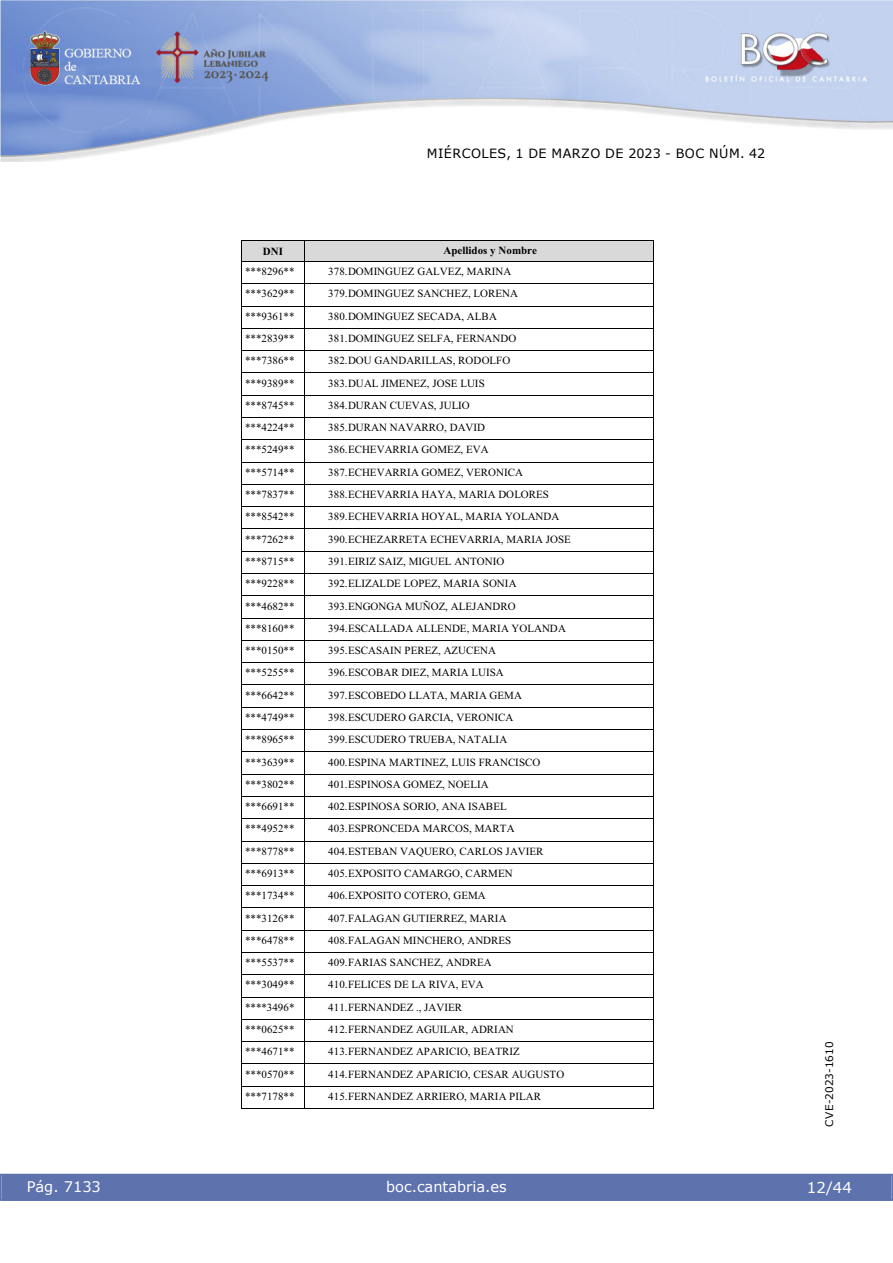
<style>
.page{position:relative;width:893px;height:1263px;background:#fff}
.page>*{position:absolute;margin:0;border:0;box-sizing:border-box;transform-origin:0 0}
.t1{font:15px "Verdana 2";color:#fff}
.t2{font:14.55px "Verdana 2";color:#fff}
.t3{font:12.75px "Verdana 2";letter-spacing:.035em;color:#000}
.t4{font:10.95px "Times New Roman";color:#000}
.t5{font:700 10.95px "Times New Roman";color:#000}
.t6{font:10.5px "Verdana 2";color:#000}
</style>
<div class="page">
<img style="left:0;top:0;width:893px;height:161px">
<div style="left:1px;top:1174px;width:890px;height:27px;background:#5e73ae"></div>
<div style="left:242px;top:240px;width:62px;height:21px;background:#d9d9d9"></div>
<div style="left:305px;top:240px;width:348px;height:21px;background:#d9d9d9"></div>
<hr style="left:241px;top:240px;width:412px;height:1px;background:#000">
<hr style="left:241px;top:261px;width:412px;height:1px;background:#000">
<hr style="left:241px;top:283px;width:412px;height:1px;background:#000">
<hr style="left:241px;top:306px;width:412px;height:1px;background:#000">
<hr style="left:241px;top:328px;width:412px;height:1px;background:#000">
<hr style="left:241px;top:350px;width:412px;height:1px;background:#000">
<hr style="left:241px;top:373px;width:412px;height:1px;background:#000">
<hr style="left:241px;top:395px;width:412px;height:1px;background:#000">
<hr style="left:241px;top:417px;width:412px;height:1px;background:#000">
<hr style="left:241px;top:439px;width:412px;height:1px;background:#000">
<hr style="left:241px;top:462px;width:412px;height:1px;background:#000">
<hr style="left:241px;top:484px;width:412px;height:1px;background:#000">
<hr style="left:241px;top:506px;width:412px;height:1px;background:#000">
<hr style="left:241px;top:529px;width:412px;height:1px;background:#000">
<hr style="left:241px;top:551px;width:412px;height:1px;background:#000">
<hr style="left:241px;top:573px;width:412px;height:1px;background:#000">
<hr style="left:241px;top:595px;width:412px;height:1px;background:#000">
<hr style="left:241px;top:618px;width:412px;height:1px;background:#000">
<hr style="left:241px;top:640px;width:412px;height:1px;background:#000">
<hr style="left:241px;top:662px;width:412px;height:1px;background:#000">
<hr style="left:241px;top:685px;width:412px;height:1px;background:#000">
<hr style="left:241px;top:707px;width:412px;height:1px;background:#000">
<hr style="left:241px;top:729px;width:412px;height:1px;background:#000">
<hr style="left:241px;top:752px;width:412px;height:1px;background:#000">
<hr style="left:241px;top:774px;width:412px;height:1px;background:#000">
<hr style="left:241px;top:796px;width:412px;height:1px;background:#000">
<hr style="left:241px;top:818px;width:412px;height:1px;background:#000">
<hr style="left:241px;top:841px;width:412px;height:1px;background:#000">
<hr style="left:241px;top:863px;width:412px;height:1px;background:#000">
<hr style="left:241px;top:885px;width:412px;height:1px;background:#000">
<hr style="left:241px;top:908px;width:412px;height:1px;background:#000">
<hr style="left:241px;top:930px;width:412px;height:1px;background:#000">
<hr style="left:241px;top:952px;width:412px;height:1px;background:#000">
<hr style="left:241px;top:974px;width:412px;height:1px;background:#000">
<hr style="left:241px;top:997px;width:412px;height:1px;background:#000">
<hr style="left:241px;top:1019px;width:412px;height:1px;background:#000">
<hr style="left:241px;top:1041px;width:412px;height:1px;background:#000">
<hr style="left:241px;top:1064px;width:412px;height:1px;background:#000">
<hr style="left:241px;top:1086px;width:412px;height:1px;background:#000">
<svg style="left:241px;top:241px;width:1px;height:867px"></svg>
<hr style="left:241px;top:1108px;width:63px;height:1px;background:#000">
<svg style="left:304px;top:241px;width:1px;height:868px"></svg>
<hr style="left:305px;top:1108px;width:348px;height:1px;background:#000">
<svg style="left:653px;top:240px;width:1px;height:869px"></svg>
<p class="t3" style="left:427px;top:144px;width:340px">MIÉRCOLES, 1 DE MARZO DE 2023 - BOC NÚM. 42</p>
<p class="t5" style="left:263px;top:243px;width:22px">DNI</p>
<p class="t5" style="left:444px;top:242px;width:95px">Apellidos y Nombre</p>
<p class="t4" style="left:245px;top:264px;width:51px">***8296**</p>
<p class="t4" style="left:328px;top:264px;width:185px">378.DOMINGUEZ GALVEZ, MARINA</p>
<p class="t4" style="left:245px;top:286px;width:51px">***3629**</p>
<p class="t4" style="left:328px;top:286px;width:191px">379.DOMINGUEZ SANCHEZ, LORENA</p>
<p class="t4" style="left:245px;top:308px;width:51px">***9361**</p>
<p class="t4" style="left:328px;top:308px;width:170px">380.DOMINGUEZ SECADA, ALBA</p>
<p class="t4" style="left:245px;top:331px;width:51px">***2839**</p>
<p class="t4" style="left:328px;top:331px;width:190px">381.DOMINGUEZ SELFA, FERNANDO</p>
<p class="t4" style="left:245px;top:353px;width:51px">***7386**</p>
<p class="t4" style="left:328px;top:353px;width:184px">382.DOU GANDARILLAS, RODOLFO</p>
<p class="t4" style="left:245px;top:375px;width:51px">***9389**</p>
<p class="t4" style="left:328px;top:375px;width:158px">383.DUAL JIMENEZ, JOSE LUIS</p>
<p class="t4" style="left:245px;top:397px;width:51px">***8745**</p>
<p class="t4" style="left:328px;top:397px;width:143px">384.DURAN CUEVAS, JULIO</p>
<p class="t4" style="left:245px;top:420px;width:51px">***4224**</p>
<p class="t4" style="left:328px;top:420px;width:158px">385.DURAN NAVARRO, DAVID</p>
<p class="t4" style="left:245px;top:442px;width:51px">***5249**</p>
<p class="t4" style="left:328px;top:442px;width:162px">386.ECHEVARRIA GOMEZ, EVA</p>
<p class="t4" style="left:245px;top:464px;width:51px">***5714**</p>
<p class="t4" style="left:328px;top:464px;width:196px">387.ECHEVARRIA GOMEZ, VERONICA</p>
<p class="t4" style="left:245px;top:487px;width:51px">***7837**</p>
<p class="t4" style="left:328px;top:487px;width:222px">388.ECHEVARRIA HAYA, MARIA DOLORES</p>
<p class="t4" style="left:245px;top:509px;width:51px">***8542**</p>
<p class="t4" style="left:328px;top:509px;width:233px">389.ECHEVARRIA HOYAL, MARIA YOLANDA</p>
<p class="t4" style="left:245px;top:531px;width:51px">***7262**</p>
<p class="t4" style="left:328px;top:531px;width:244px">390.ECHEZARRETA ECHEVARRIA, MARIA JOSE</p>
<p class="t4" style="left:245px;top:553px;width:51px">***8715**</p>
<p class="t4" style="left:328px;top:553px;width:178px">391.EIRIZ SAIZ, MIGUEL ANTONIO</p>
<p class="t4" style="left:245px;top:576px;width:51px">***9228**</p>
<p class="t4" style="left:328px;top:576px;width:190px">392.ELIZALDE LOPEZ, MARIA SONIA</p>
<p class="t4" style="left:245px;top:598px;width:51px">***4682**</p>
<p class="t4" style="left:328px;top:598px;width:189px">393.ENGONGA MUÑOZ, ALEJANDRO</p>
<p class="t4" style="left:245px;top:620px;width:51px">***8160**</p>
<p class="t4" style="left:328px;top:620px;width:239px">394.ESCALLADA ALLENDE, MARIA YOLANDA</p>
<p class="t4" style="left:245px;top:643px;width:51px">***0150**</p>
<p class="t4" style="left:328px;top:643px;width:169px">395.ESCASAIN PEREZ, AZUCENA</p>
<p class="t4" style="left:245px;top:665px;width:51px">***5255**</p>
<p class="t4" style="left:328px;top:665px;width:177px">396.ESCOBAR DIEZ, MARIA LUISA</p>
<p class="t4" style="left:245px;top:687px;width:51px">***6642**</p>
<p class="t4" style="left:328px;top:687px;width:195px">397.ESCOBEDO LLATA, MARIA GEMA</p>
<p class="t4" style="left:245px;top:709px;width:51px">***4749**</p>
<p class="t4" style="left:328px;top:709px;width:187px">398.ESCUDERO GARCIA, VERONICA</p>
<p class="t4" style="left:245px;top:732px;width:51px">***8965**</p>
<p class="t4" style="left:328px;top:732px;width:181px">399.ESCUDERO TRUEBA, NATALIA</p>
<p class="t4" style="left:245px;top:754px;width:51px">***3639**</p>
<p class="t4" style="left:328px;top:754px;width:214px">400.ESPINA MARTINEZ, LUIS FRANCISCO</p>
<p class="t4" style="left:245px;top:776px;width:51px">***3802**</p>
<p class="t4" style="left:328px;top:776px;width:162px">401.ESPINOSA GOMEZ, NOELIA</p>
<p class="t4" style="left:245px;top:799px;width:51px">***6691**</p>
<p class="t4" style="left:328px;top:799px;width:180px">402.ESPINOSA SORIO, ANA ISABEL</p>
<p class="t4" style="left:245px;top:821px;width:51px">***4952**</p>
<p class="t4" style="left:328px;top:821px;width:188px">403.ESPRONCEDA MARCOS, MARTA</p>
<p class="t4" style="left:245px;top:843px;width:51px">***8778**</p>
<p class="t4" style="left:328px;top:843px;width:217px">404.ESTEBAN VAQUERO, CARLOS JAVIER</p>
<p class="t4" style="left:245px;top:866px;width:51px">***6913**</p>
<p class="t4" style="left:328px;top:866px;width:186px">405.EXPOSITO CAMARGO, CARMEN</p>
<p class="t4" style="left:245px;top:888px;width:51px">***1734**</p>
<p class="t4" style="left:328px;top:888px;width:159px">406.EXPOSITO COTERO, GEMA</p>
<p class="t4" style="left:245px;top:910px;width:51px">***3126**</p>
<p class="t4" style="left:328px;top:910px;width:180px">407.FALAGAN GUTIERREZ, MARIA</p>
<p class="t4" style="left:245px;top:932px;width:51px">***6478**</p>
<p class="t4" style="left:328px;top:932px;width:185px">408.FALAGAN MINCHERO, ANDRES</p>
<p class="t4" style="left:245px;top:955px;width:51px">***5537**</p>
<p class="t4" style="left:328px;top:955px;width:165px">409.FARIAS SANCHEZ, ANDREA</p>
<p class="t4" style="left:245px;top:977px;width:51px">***3049**</p>
<p class="t4" style="left:328px;top:977px;width:157px">410.FELICES DE LA RIVA, EVA</p>
<p class="t4" style="left:245px;top:999px;width:51px">****3496*</p>
<p class="t4" style="left:328px;top:999px;width:135px">411.FERNANDEZ ., JAVIER</p>
<p class="t4" style="left:245px;top:1022px;width:51px">***0625**</p>
<p class="t4" style="left:328px;top:1022px;width:187px">412.FERNANDEZ AGUILAR, ADRIAN</p>
<p class="t4" style="left:245px;top:1044px;width:51px">***4671**</p>
<p class="t4" style="left:328px;top:1044px;width:193px">413.FERNANDEZ APARICIO, BEATRIZ</p>
<p class="t4" style="left:245px;top:1066px;width:51px">***0570**</p>
<p class="t4" style="left:328px;top:1066px;width:238px">414.FERNANDEZ APARICIO, CESAR AUGUSTO</p>
<p class="t4" style="left:245px;top:1088px;width:51px">***7178**</p>
<p class="t4" style="left:328px;top:1088px;width:214px">415.FERNANDEZ ARRIERO, MARIA PILAR</p>
<h2 class="t2" style="left:27px;top:1177px;width:76px">Pág. 7133</h2>
<h2 class="t2" style="left:386px;top:1177px;width:122px">boc.cantabria.es</h2>
<p class="t6" style="left:822px;top:1126px;width:87px;rotate:-90deg">CVE-2023-1610</p>
<h1 class="t1" style="left:807px;top:1177px;width:46px">12/44</h1>
</div>
